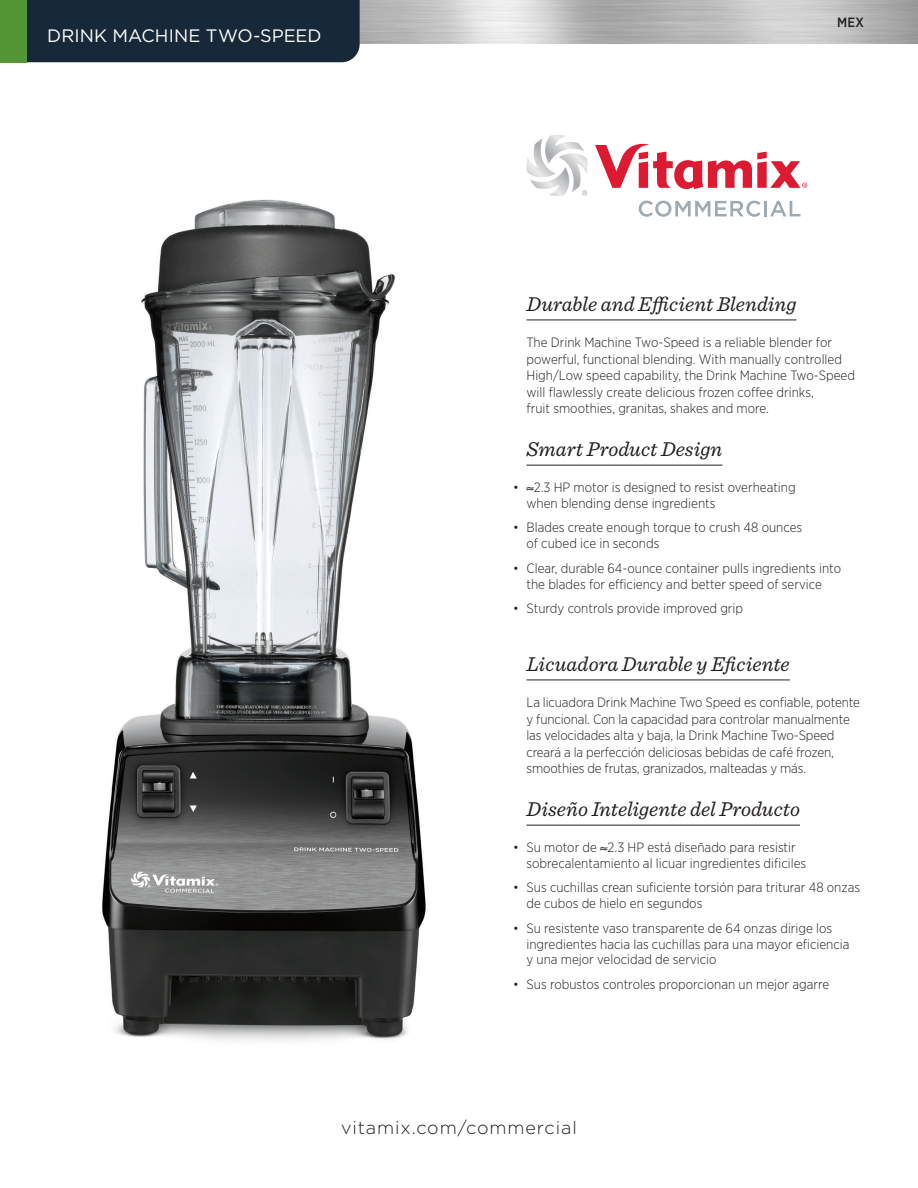
<style>
.page{position:relative;width:918px;height:1188px;background:#fff}
.page>*{position:absolute;margin:0;border:0;box-sizing:border-box;transform-origin:0 0}
.t1{font:italic 21px "Sentinel";color:#231f20}
.t2{font:300 18px "Gotham";letter-spacing:.05em;color:#231f20}
.Machine_Name{font:18px "Gotham";letter-spacing:.005em;color:#fff}
.Text{font:300 13.5px/16.5px "Gotham Narrow";color:#231f20}
.Region_Code{font:500 13.5px "Gotham Narrow";color:#231f20}
</style>
<div class="page">
<div style="left:27px;top:0;width:333px;height:62px;background:#172938"></div>
<svg style="left:595px;top:143px;width:212px;height:46px"></svg>
<svg style="left:526px;top:135px;width:62px;height:61px"></svg>
<svg style="left:639px;top:201px;width:122px;height:16px"></svg>
<hr style="left:764px;top:201px;width:3px;height:15px;background:#9faab2">
<svg style="left:770px;top:201px;width:31px;height:15px"></svg>
<div style="left:0;top:0;width:27px;height:62px;background:#529635"></div>
<img style="left:102px;top:199px;width:324px;height:842px">
<hr style="left:526px;top:320px;width:270px;height:1px;background:#231f20">
<hr style="left:526px;top:465px;width:196px;height:1px;background:#231f20">
<hr style="left:526px;top:680px;width:264px;height:1px;background:#231f20">
<hr style="left:526px;top:825px;width:274px;height:1px;background:#231f20">
<p class="Machine_Name" style="left:47px;top:24px;width:276px">DRINK MACHINE TWO-SPEED</p>
<p class="Region_Code" style="left:837px;top:14px;width:28px">MEX</p>
<p class="t1" style="left:526px;top:288px;width:271px">Durable and Efficient Blending</p>
<p class="Text" style="left:526px;top:334px;width:330px">The Drink Machine Two-Speed is a reliable blender for powerful, functional blending. With manually controlled High/Low speed capability, the Drink Machine Two-Speed will flawlessly create delicious frozen coffee drinks,<br>fruit smoothies, granitas, shakes and more.</p>
<p class="t1" style="left:526px;top:433px;width:197px">Smart Product Design</p>
<p class="Text" style="left:526px;top:479px;width:271px;line-height:15.8px;text-indent:-14px">• ≈2.3 HP motor is designed to resist overheating when blending dense ingredients</p>
<p class="Text" style="left:526px;top:520px;width:277px;line-height:15.8px;text-indent:-14px">• Blades create enough torque to crush 48 ounces of cubed ice in seconds</p>
<p class="Text" style="left:513px;top:560px;width:330px;line-height:15.8px;text-align:center">• Clear, durable 64-ounce container pulls ingredients into the blades for efficiency and better speed of service</p>
<p class="Text" style="left:513px;top:600px;width:232px">• Sturdy controls provide improved grip</p>
<p class="t1" style="left:526px;top:648px;width:265px">Licuadora Durable y Eficiente</p>
<p class="Text" style="left:526px;top:694px;width:335px">La licuadora Drink Machine Two Speed es confiable, potente y funcional. Con la capacidad para controlar manualmente las velocidades alta y baja, la Drink Machine Two-Speed creará a la perfección deliciosas bebidas de café frozen, smoothies de frutas, granizados, malteadas y más.</p>
<p class="t1" style="left:526px;top:793px;width:275px">Diseño Inteligente del Producto</p>
<p class="Text" style="left:526px;top:839px;width:281px;line-height:15.8px;text-indent:-14px">• Su motor de ≈2.3 HP está diseñado para resistir sobrecalentamiento al licuar ingredientes dificiles</p>
<p class="Text" style="left:526px;top:880px;width:335px;line-height:15.8px;text-indent:-14px">• Sus cuchillas crean suficiente torsión para triturar 48 onzas de cubos de hielo en segundos</p>
<p class="Text" style="left:526px;top:920px;width:324px;line-height:15.8px;text-indent:-14px">• Su resistente vaso transparente de 64 onzas dirige los ingredientes hacia las cuchillas para una mayor eficiencia y una mejor velocidad de servicio</p>
<p class="Text" style="left:513px;top:976px;width:318px">• Sus robustos controles proporcionan un mejor agarre</p>
<p class="t2" style="left:341px;top:1116px;width:237px">vitamix.com/commercial</p>
</div>
